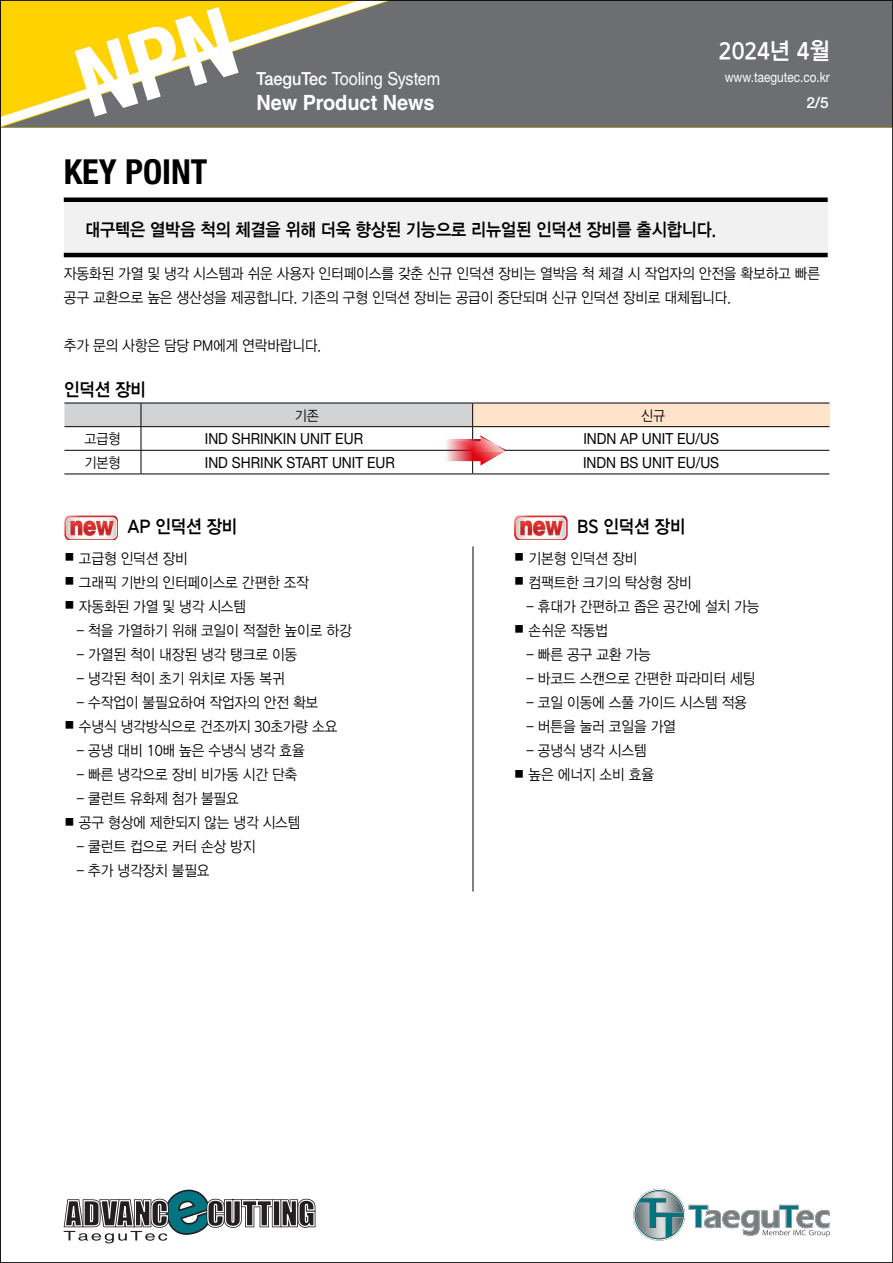
<style>
.page{position:relative;width:893px;height:1263px;background:#fff}
.page>*{position:absolute;margin:0;border:0;box-sizing:border-box;transform-origin:0 0}
.t1{font:700 condensed 34.5px "Helvetica Neue LT Std";color:#000}
.t2{font:23.55px "DX Ngo Std 40";letter-spacing:-.01em;color:#fff;scale:.92 1}
.t3{font:700 21px "Helvetica LT Std";color:#fff;scale:.95 1}
.t4{font:18.3px "DX Ngo Std 40";letter-spacing:-.01em;color:#000;scale:.9 1}
.t5{font:18px "DX Ngo Std 40";letter-spacing:-.01em;color:#000;scale:.9 1}
.t6{font:18px "Helvetica LT Std";color:#fff;scale:.9 1}
.t7{font:15.3px "Helvetica Neue LT Std";color:#000;scale:.9 1}
.t8{font:500 15.3px "Helvetica Neue LT Std";color:#fff}
.t9{font:15px/24px "DX Ngo Std 20";letter-spacing:-.01em;color:#000;scale:.9 1}
.t10{font:14.25px "DX Ngo Std 20";letter-spacing:-.01em;color:#000;scale:.9 1}
.t11{font:13.8px "Helvetica Neue LT Std";color:#fff;scale:.85 1}
.s1{font-family:"Helvetica Neue LT Std";font-weight:500}
</style>
<div class="page">
<div style="left:423px;top:2px;width:468px;height:126px;background:#6d6e71"></div>
<svg style="left:2px;top:2px;width:421px;height:126px;background:#a19456"></svg>
<svg style="left:63px;top:1189px;width:253px;height:55px"></svg>
<svg style="left:633px;top:1188px;width:197px;height:53px"></svg>
<div style="left:64px;top:200px;width:764px;height:55px;background:#f1f1f2"></div>
<div style="left:64px;top:197px;width:764px;height:5px;background:#000"></div>
<hr style="left:64px;top:253px;width:764px;height:4px;background:#000">
<div style="left:473px;top:403px;width:356px;height:24px;background:#ffe4cb"></div>
<hr style="left:473px;top:450px;width:356px;height:1px;background:#000">
<hr style="left:64px;top:474px;width:77px;height:1px;background:#000">
<hr style="left:141px;top:474px;width:332px;height:1px;background:#000">
<hr style="left:473px;top:474px;width:356px;height:1px;background:#000">
<hr style="left:473px;top:403px;width:356px;height:1px;background:#000">
<hr style="left:473px;top:426px;width:356px;height:1px;background:#000">
<svg style="left:64px;top:403px;width:442px;height:71px"></svg>
<svg style="left:440px;top:437px;width:66px;height:14px"></svg>
<img style="left:64px;top:516px;width:54px;height:24px">
<img style="left:514px;top:516px;width:54px;height:24px">
<hr style="left:473px;top:546px;width:1px;height:345px;background:#000">
<svg style="left:74px;top:6px;width:165px;height:111px;background:#c9b13e"></svg>
<p class="t6" style="left:256px;top:68px;width:206px"><span class="s1">TaeguTec</span> Tooling System</p>
<h3 class="t3" style="left:256px;top:90px;width:189px">New Product News</h3>
<h2 class="t2" style="left:719px;top:39px;width:122px">2024년 4월</h2>
<p class="t11" style="left:725px;top:69px;width:125px">www.taegutec.co.kr</p>
<p class="t8" style="left:806px;top:94px;width:24px">2/5</p>
<h1 class="t1" style="left:64px;top:151px;width:145px">KEY POINT</h1>
<p class="t5" style="left:85px;top:220px;width:703px">대구텍은 열박음 척의 체결을 위해 더욱 향상된 기능으로 리뉴얼된 인덕션 장비를 출시합니다.</p>
<p class="t9" style="left:64px;top:263px;width:842px">자동화된 가열 및 냉각 시스템과 쉬운 사용자 인터페이스를 갖춘 신규 인덕션 장비는 열박음 척 체결 시 작업자의 안전을 확보하고 빠른 공구 교환으로 높은 생산성을 제공합니다. 기존의 구형 인덕션 장비는 공급이 중단되며 신규 인덕션 장비로 대체됩니다.</p>
<p class="t9" style="left:64px;top:335px;width:287px">추가 문의 사항은 담당 PM에게 연락바랍니다.</p>
<p class="t4" style="left:64px;top:380px;width:93px">인덕션 장비</p>
<p class="t10" style="left:295px;top:408px;width:28px">기존</p>
<p class="t10" style="left:641px;top:408px;width:28px">신규</p>
<p class="t10" style="left:85px;top:432px;width:41px">고급형</p>
<p class="t7" style="left:205px;top:429px;width:177px">IND SHRINKIN UNIT EUR</p>
<p class="t7" style="left:583px;top:429px;width:152px">INDN AP UNIT EU/US</p>
<p class="t10" style="left:85px;top:455px;width:41px">기본형</p>
<p class="t7" style="left:205px;top:453px;width:213px">IND SHRINK START UNIT EUR</p>
<p class="t7" style="left:583px;top:453px;width:153px">INDN BS UNIT EU/US</p>
<p class="t4" style="left:127px;top:517px;width:124px">AP 인덕션 장비</p>
<p class="t9" style="left:64px;top:547px;width:139px">○ 고급형 인덕션 장비</p>
<p class="t9" style="left:64px;top:571px;width:274px">○ 그래픽 기반의 인터페이스로 간편한 조작</p>
<p class="t9" style="left:64px;top:595px;width:204px">○ 자동화된 가열 및 냉각 시스템</p>
<p class="t9" style="left:76px;top:619px;width:307px">- 척을 가열하기 위해 코일이 적절한 높이로 하강</p>
<p class="t9" style="left:76px;top:643px;width:247px">- 가열된 척이 내장된 냉각 탱크로 이동</p>
<p class="t9" style="left:76px;top:667px;width:233px">- 냉각된 척이 초기 위치로 자동 복귀</p>
<p class="t9" style="left:76px;top:691px;width:270px">- 수작업이 불필요하여 작업자의 안전 확보</p>
<p class="t9" style="left:64px;top:715px;width:305px">○ 수냉식 냉각방식으로 건조까지 30초가량 소요</p>
<p class="t9" style="left:76px;top:739px;width:255px">- 공냉 대비 10배 높은 수냉식 냉각 효율</p>
<p class="t9" style="left:76px;top:763px;width:247px">- 빠른 냉각으로 장비 비가동 시간 단축</p>
<p class="t9" style="left:76px;top:787px;width:182px">- 쿨런트 유화제 첨가 불필요</p>
<p class="t9" style="left:64px;top:811px;width:264px">○ 공구 형상에 제한되지 않는 냉각 시스템</p>
<p class="t9" style="left:76px;top:835px;width:201px">- 쿨런트 컵으로 커터 손상 방지</p>
<p class="t9" style="left:76px;top:859px;width:150px">- 추가 냉각장치 불필요</p>
<p class="t4" style="left:577px;top:517px;width:122px">BS 인덕션 장비</p>
<p class="t9" style="left:514px;top:547px;width:139px">○ 기본형 인덕션 장비</p>
<p class="t9" style="left:514px;top:571px;width:199px">○ 컴팩트한 크기의 탁상형 장비</p>
<p class="t9" style="left:526px;top:595px;width:261px">- 휴대가 간편하고 좁은 공간에 설치 가능</p>
<p class="t9" style="left:514px;top:619px;width:107px">○ 손쉬운 작동법</p>
<p class="t9" style="left:526px;top:643px;width:140px">- 빠른 공구 교환 가능</p>
<p class="t9" style="left:526px;top:667px;width:256px">- 바코드 스캔으로 간편한 파라미터 세팅</p>
<p class="t9" style="left:526px;top:691px;width:247px">- 코일 이동에 스풀 가이드 시스템 적용</p>
<p class="t9" style="left:526px;top:715px;width:168px">- 버튼을 눌러 코일을 가열</p>
<p class="t9" style="left:526px;top:739px;width:136px">- 공냉식 냉각 시스템</p>
<p class="t9" style="left:514px;top:763px;width:158px">○ 높은 에너지 소비 효율</p>
</div>
